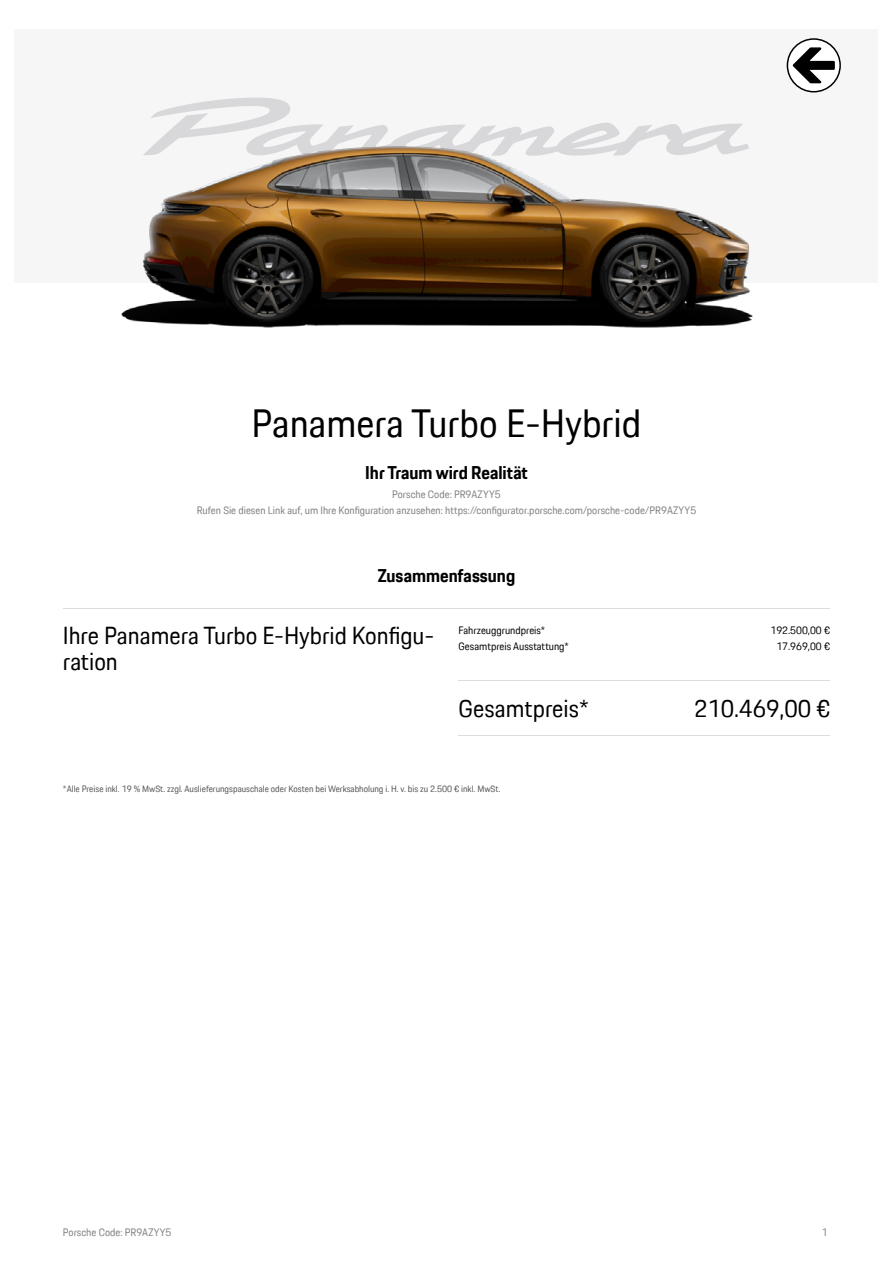
<style>
.page{position:relative;width:893px;height:1263px;background:#fff}
.page>*{position:absolute;margin:0;border:0;box-sizing:border-box;transform-origin:0 0}
.t1{font:38.4px "Porsche Next TT";color:#000}
.t2{font:24px/26.4px "Porsche Next TT";color:#000}
.t3{font:700 18px "Porsche Next TT";color:#000}
.t4{font:10.5px/15.8px "Porsche Next TT";color:#7c7f81;text-align:center}
.t5{font:10.5px "Porsche Next TT";color:#000}
.t6{font:9px "Porsche Next TT";color:#535457}
</style>
<div class="page">
<img style="left:121px;top:38px;width:720px;height:290px">
<hr style="left:63px;top:608px;width:767px;height:1px;background:#dcdcdc">
<hr style="left:458px;top:680px;width:372px;height:1px;background:#dcdcdc">
<hr style="left:458px;top:735px;width:372px;height:1px;background:#dcdcdc">
<svg style="left:787px;top:39px;width:53px;height:53px"></svg>
<div style="left:787px;top:38px;width:54px;height:54px;border:2px solid #000;border-radius:50%"></div>
<svg style="left:791px;top:46px;width:45px;height:39px"></svg>
<h1 class="t1" style="left:252px;top:398px;width:391px">Panamera Turbo E-Hybrid</h1>
<h3 class="t3" style="left:365px;top:460px;width:164px">Ihr Traum wird Realität</h3>
<p class="t4" style="left:197px;top:486px;width:501px">Porsche Code: PR9AZYY5<br>Rufen Sie diesen Link auf, um Ihre Kongturazion anpusehen: hzz/s:..congturazorF/orscheFcom./orsche-code.PR9AZYY5</p>
<h3 class="t3" style="left:378px;top:564px;width:139px">Zusammenfassung</h3>
<h2 class="t2" style="left:63px;top:622px;width:373px">Ihre Panamera Turbo E-Hybrid Kongtu&shy;razion</h2>
<p class="t5" style="left:458px;top:623px;width:88px">*ahrpeuttrund/reis1</p>
<p class="t5" style="left:770px;top:623px;width:61px">290F5 , €G</p>
<p class="t5" style="left:458px;top:640px;width:112px">7esamz/reis Ausszazzunt1</p>
<p class="t5" style="left:776px;top:640px;width:55px">26F949, €G</p>
<h2 class="t2" style="left:458px;top:695px;width:132px">7esamz/reis1</h2>
<h2 class="t2" style="left:694px;top:695px;width:137px">02 Fl49, €G</h2>
<p class="t6" style="left:63px;top:783px;width:381px">1A%%e Preise ink%F 29 M wWSzF ppt%F Aus%ieferunts/auscha%e oder Koszen bei verksabho%unt iF HF OF bis pu 0F5</p>
<p class="t6" style="left:454px;top:783px;width:48px">G ink%F wWSzF</p>
<p class="t4" style="left:63px;top:1225px;width:110px">Porsche Code: PR9AZYY5</p>
<p class="t4" style="left:822px;top:1225px;width:7px">2</p>
</div>
